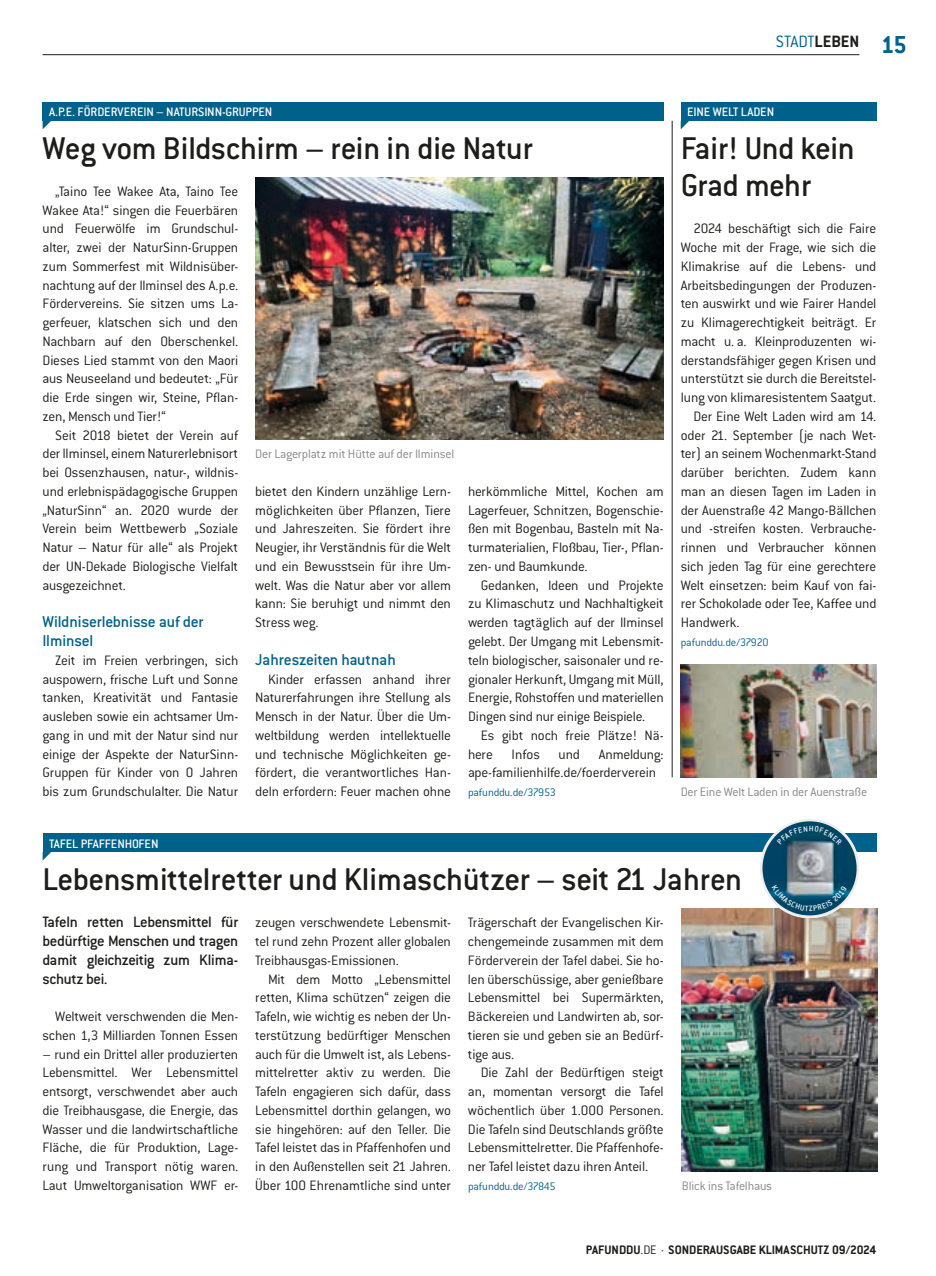
<style>
.page{position:relative;width:936px;height:1276px;background:#fff}
.page>*{position:absolute;margin:0;border:0;box-sizing:border-box;transform-origin:0 0}
.t1{font:500 34.5px/37.5px "Conduit ITC Std";letter-spacing:-.015em;color:#1d1d1b}
.t2{font:700 27px "Conduit ITC Std";color:#00628b}
.t3{font:300 18px "Conduit ITC Std";letter-spacing:-.015em;color:#00628b}
.t4{font:500 17.25px/18.8px "Conduit ITC Std";letter-spacing:-.01em;color:#00628b}
.t5{font:500 16.5px/18.8px "Conduit ITC Std";letter-spacing:-.025em;color:#1d1d1b;text-align:justify}
.t6{font:300 15px/18.8px "Conduit ITC Std";letter-spacing:-.015em;color:#1d1d1b;text-align:justify}
.t7{font:300 13.5px "Conduit ITC Std";letter-spacing:-.015em;color:#878787}
.t8{font:500 13.5px "Conduit ITC Std";color:#fff}
.t9{font:700 13.5px "Conduit ITC Std";color:#1d1d1b}
.t10{font:300 12px "Conduit ITC Std";letter-spacing:-.015em;color:#00628b}
.s1{font-weight:700;color:#1d1d1b}
.s2{font-weight:300}
</style>
<div class="page">
<hr style="left:43px;top:54px;width:816px;height:1px;background:#1d1d1b">
<img style="left:255px;top:177px;width:408px;height:263px">
<div style="left:43px;top:102px;width:620px;height:19px;background:#00628b"></div>
<svg style="left:43px;top:121px;width:8px;height:8px"></svg>
<img style="left:681px;top:908px;width:196px;height:263px">
<hr style="left:671px;top:121px;width:1px;height:656px;background:#1d1d1b">
<div style="left:43px;top:833px;width:833px;height:19px;background:#00628b"></div>
<svg style="left:43px;top:852px;width:8px;height:8px"></svg>
<img style="left:760px;top:819px;width:98px;height:98px;border-radius:49px">
<div style="left:760px;top:819px;width:99px;height:99px;border:2px solid #ededed;border-radius:50%"></div>
<div style="left:680px;top:102px;width:196px;height:19px;background:#00628b"></div>
<svg style="left:680px;top:121px;width:9px;height:8px"></svg>
<img style="left:680px;top:665px;width:196px;height:112px">
<svg style="left:777px;top:826px;width:65px;height:18px"></svg>
<svg style="left:771px;top:885px;width:75px;height:26px;background:#41768c"></svg>
<p class="t3" style="left:775px;top:30px;width:85px">STADT<span class="s1">LEBEN</span></p>
<h2 class="t2" style="left:880px;top:28px;width:28px">15</h2>
<p class="t8" style="left:49px;top:104px;width:225px">A.P.E. FÖRDERVEREIN – NATURSINN-GRUPPEN</p>
<h1 class="t1" style="left:43px;top:128px;width:492px">Weg vom Bildschirm – rein in die Natur</h1>
<p class="t6" style="left:43px;top:181px;width:197px;text-indent:13px">„Taino Tee Wakee Ata, Taino Tee Wakee Ata!“ singen die Feuerbären und Feuerwölfe im Grundschul&shy;alter, zwei der NaturSinn-Gruppen zum Sommerfest mit Wildnisüber&shy;nachtung auf der Ilminsel des A.p.e.<br>Fördervereins. Sie sitzen ums La&shy;gerfeuer, klatschen sich und den Nachbarn auf den Oberschenkel.<br>Dieses Lied stammt von den Maori aus Neuseeland und bedeutet: „Für die Erde singen wir, Steine, Pflan&shy;zen, Mensch und Tier!“</p>
<p class="t6" style="left:43px;top:425px;width:197px;text-indent:13px">Seit 2018 bietet der Verein auf der Ilminsel, einem Naturerlebnisort bei Ossenzhausen, natur-, wildnis&shy;und erlebnispädagogische Gruppen „NaturSinn“ an. 2020 wurde der Verein beim Wettbewerb „Soziale Natur – Natur für alle“ als Projekt der UN-Dekade Biologische Vielfalt ausgezeichnet.</p>
<p class="t4" style="left:43px;top:612px;width:162px">Wildniserlebnisse auf der<br>Ilminsel</p>
<p class="t6" style="left:43px;top:650px;width:197px;text-indent:13px">Zeit im Freien verbringen, sich auspowern, frische Luft und Sonne tanken, Kreativität und Fantasie ausleben sowie ein achtsamer Um&shy;gang in und mit der Natur sind nur einige der Aspekte der NaturSinn-Gruppen für Kinder von 0 Jahren bis zum Grundschulalter. Die Natur</p>
<p class="t7" style="left:255px;top:446px;width:200px">Der Lagerplatz mit Hütte auf der Ilminsel</p>
<p class="t6" style="left:255px;top:481px;width:197px">bietet den Kindern unzählige Lern&shy;möglichkeiten über Pflanzen, Tiere und Jahreszeiten. Sie fördert ihre Neugier, ihr Verständnis für die Welt und ein Bewusstsein für ihre Um&shy;welt. Was die Natur aber vor allem kann: Sie beruhigt und nimmt den Stress weg.</p>
<p class="t4" style="left:255px;top:649px;width:142px">Jahreszeiten hautnah</p>
<p class="t6" style="left:255px;top:669px;width:197px;text-indent:13px">Kinder erfassen anhand ihrer Naturerfahrungen ihre Stellung als Mensch in der Natur. Über die Um&shy;weltbildung werden intellektuelle und technische Möglichkeiten ge&shy;fördert, die verantwortliches Han&shy;deln erfordern: Feuer machen ohne</p>
<p class="t6" style="left:468px;top:481px;width:197px">herkömmliche Mittel, Kochen am Lagerfeuer, Schnitzen, Bogenschie&shy;ßen mit Bogenbau, Basteln mit Na&shy;turmaterialien, Floßbau, Tier-, Pflan&shy;zen- und Baumkunde.</p>
<p class="t6" style="left:468px;top:575px;width:197px;text-indent:13px">Gedanken, Ideen und Projekte zu Klimaschutz und Nachhaltigkeit werden tagtäglich auf der Ilminsel gelebt. Der Umgang mit Lebensmit&shy;teln biologischer, saisonaler und re&shy;gionaler Herkunft, Umgang mit Müll, Energie, Rohstoffen und materiellen Dingen sind nur einige Beispiele.</p>
<p class="t6" style="left:468px;top:725px;width:197px;text-indent:13px">Es gibt noch freie Plätze! Nä&shy;here Infos und Anmeldung: ape-familienhilfe.de/foerderverein</p>
<p class="t10" style="left:468px;top:785px;width:89px">pafunddu.de/37953</p>
<p class="t8" style="left:49px;top:835px;width:111px">TAFEL PFAFFENHOFEN</p>
<p class="t8" style="left:687px;top:104px;width:89px">EINE WELT LADEN</p>
<h1 class="t1" style="left:680px;top:128px;width:176px">Fair! Und kein<br>Grad mehr</h1>
<p class="t6" style="left:693px;top:219px;width:184px">2024 beschäftigt sich die Faire</p>
<p class="t6" style="left:680px;top:238px;width:197px">Woche mit der Frage, wie sich die</p>
<p class="t6" style="left:680px;top:256px;width:197px">Klimakrise auf die Lebens- und</p>
<p class="t6" style="left:680px;top:275px;width:197px">Arbeitsbedingungen der Produzen-</p>
<p class="t6" style="left:680px;top:294px;width:197px">ten auswirkt und wie Fairer Handel</p>
<p class="t6" style="left:680px;top:313px;width:197px">zu Klimagerechtigkeit beiträgt. Er</p>
<p class="t6" style="left:680px;top:331px;width:197px">macht u. a. Kleinproduzenten wi-</p>
<p class="t6" style="left:680px;top:350px;width:197px">derstandsfähiger gegen Krisen und</p>
<p class="t6" style="left:680px;top:369px;width:197px">unterstützt sie durch die Bereitstel-</p>
<p class="t6" style="left:680px;top:388px;width:197px">lung von klimaresistentem Saatgut.</p>
<p class="t6" style="left:693px;top:406px;width:184px">Der Eine Welt Laden wird am 14.</p>
<p class="t6" style="left:680px;top:425px;width:197px">oder 21. September (je nach Wet-</p>
<p class="t6" style="left:680px;top:444px;width:197px">ter) an seinem Wochenmarkt-Stand</p>
<p class="t6" style="left:680px;top:463px;width:197px">darüber berichten. Zudem kann</p>
<p class="t6" style="left:680px;top:481px;width:197px">man an diesen Tagen im Laden in</p>
<p class="t6" style="left:680px;top:500px;width:197px">der Auenstraße 42 Mango-Bällchen</p>
<p class="t6" style="left:680px;top:519px;width:197px">und -streifen kosten. Verbrauche-</p>
<p class="t6" style="left:680px;top:538px;width:197px">rinnen und Verbraucher können</p>
<p class="t6" style="left:680px;top:556px;width:197px">sich jeden Tag für eine gerechtere</p>
<p class="t6" style="left:680px;top:575px;width:197px">Welt einsetzen: beim Kauf von fai-</p>
<p class="t6" style="left:680px;top:594px;width:197px">rer Schokolade oder Tee, Kaffee und</p>
<p class="t6" style="left:680px;top:613px;width:60px">Handwerk.</p>
<p class="t10" style="left:680px;top:635px;width:89px">pafunddu.de/37920</p>
<p class="t7" style="left:680px;top:783px;width:188px">Der Eine Welt Laden in der Auenstraße</p>
<h1 class="t1" style="left:43px;top:859px;width:701px">Lebensmittelretter und Klimaschützer – seit 21 Jahren</h1>
<p class="t5" style="left:43px;top:912px;width:197px">Tafeln retten Lebensmittel für bedürftige Menschen und tragen damit gleichzeitig zum Klima&shy;schutz bei.</p>
<p class="t6" style="left:43px;top:1006px;width:197px;text-align:right">Weltweit verschwenden die Men&shy;schen 1,3 Milliarden Tonnen Essen</p>
<p class="t6" style="left:43px;top:1044px;width:197px">– rund ein Drittel aller produzierten Lebensmittel. Wer Lebensmittel entsorgt, verschwendet aber auch die Treibhausgase, die Energie, das Wasser und die landwirtschaftliche Fläche, die für Produktion, Lage&shy;rung und Transport nötig waren.<br>Laut Umweltorganisation WWF er-</p>
<p class="t6" style="left:255px;top:913px;width:197px">zeugen verschwendete Lebensmit&shy;tel rund zehn Prozent aller globalen Treibhausgas-Emissionen.</p>
<p class="t6" style="left:255px;top:969px;width:197px;text-indent:13px">Mit dem Motto „Lebensmittel retten, Klima schützen“ zeigen die Tafeln, wie wichtig es neben der Un&shy;terstützung bedürftiger Menschen auch für die Umwelt ist, als Lebens&shy;mittelretter aktiv zu werden. Die Tafeln engagieren sich dafür, dass Lebensmittel dorthin gelangen, wo sie hingehören: auf den Teller. Die Tafel leistet das in Pfaffenhofen und in den Außenstellen seit 21 Jahren.<br>Über 100 Ehrenamtliche sind unter</p>
<p class="t6" style="left:468px;top:913px;width:197px">Trägerschaft der Evangelischen Kir&shy;chengemeinde zusammen mit dem Förderverein der Tafel dabei. Sie ho&shy;len überschüssige, aber genießbare Lebensmittel bei Supermärkten, Bäckereien und Landwirten ab, sor&shy;tieren sie und geben sie an Bedürf&shy;tige aus.</p>
<p class="t6" style="left:468px;top:1063px;width:197px;text-indent:13px">Die Zahl der Bedürftigen steigt an, momentan versorgt die Tafel wöchentlich über 1.000 Personen.<br>Die Tafeln sind Deutschlands größte Lebensmittelretter. Die Pfaffenhofe&shy;ner Tafel leistet dazu ihren Anteil.</p>
<p class="t10" style="left:468px;top:1179px;width:89px">pafunddu.de/37845</p>
<p class="t7" style="left:681px;top:1177px;width:92px">Blick ins Tafelhaus</p>
<p class="t9" style="left:586px;top:1241px;width:292px">PAFUNDDU<span class="s2">.DE ·</span> SONDERAUSGABE KLIMASCHUTZ 09/2024</p>
</div>
